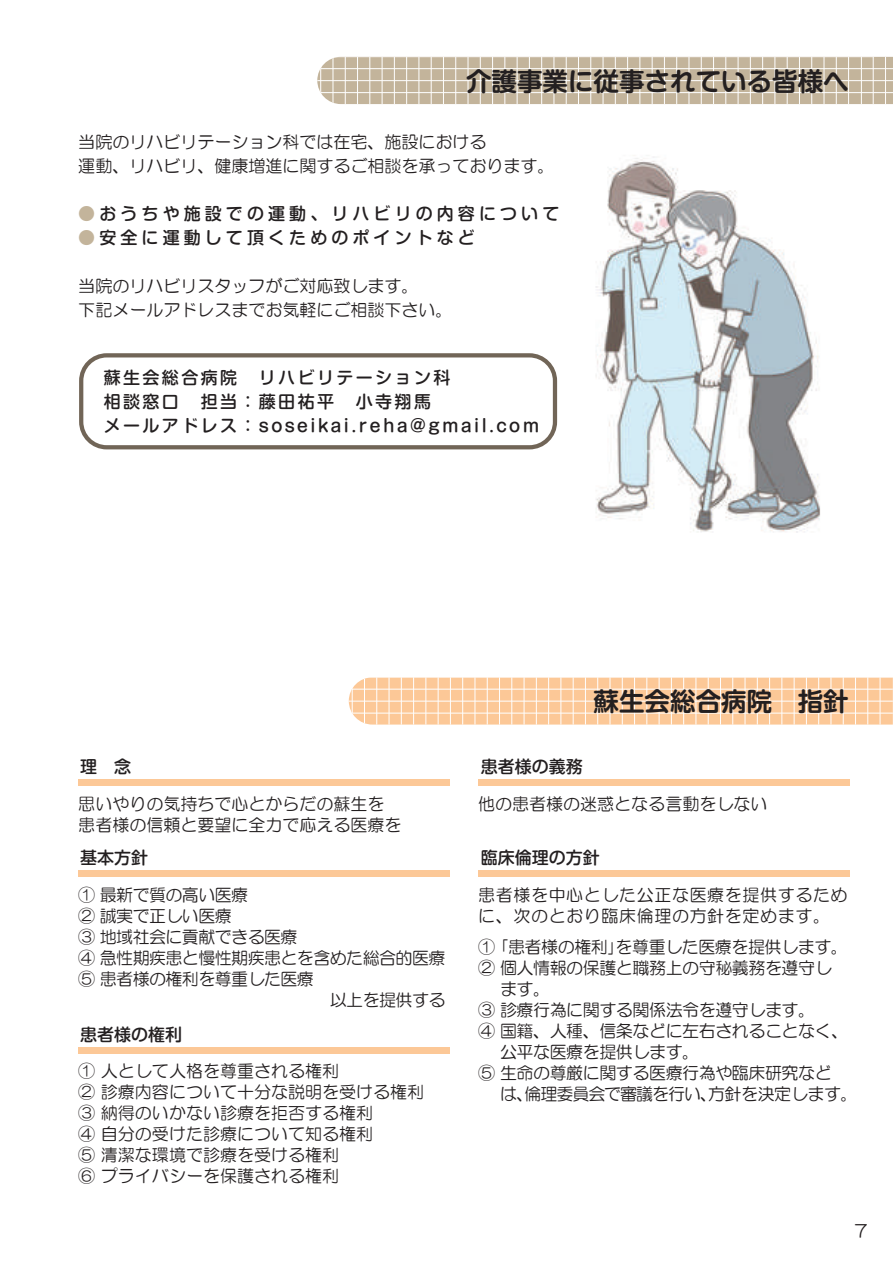
<style>
.page{position:relative;width:893px;height:1263px;background:#fff}
.page>*{position:absolute;margin:0;border:0;box-sizing:border-box;transform-origin:0 0}
.t1{font:700 25.5px "Shin M Go Pro De";color:#231f20}
.t2{font:16.95px/21px "HG Maru Gothic MPRO";color:#231f20}
.t3{font:16.95px/21px "HG Maru Gothic MPRO";letter-spacing:-.025em;color:#231f20}
.t4{font:500 16.95px/24px "Shin M Go Pro";letter-spacing:.14em;color:#231f20}
.t5{font:16.95px/21px "HG Maru Gothic MPRO";letter-spacing:-.035em;color:#231f20}
.t6{font:500 16.95px "Shin M Go Pro";letter-spacing:.24em;color:#231f20}
.t7{font:16.95px/21px "HG Maru Gothic MPRO";letter-spacing:.035em;color:#231f20}
.t8{font:500 16.95px "Shin M Go Pro";color:#231f20}
.s1{color:#c3b49b}
</style>
<div class="page">
<div style="left:79px;top:353px;width:478px;height:96px;border:4px solid #716557;border-radius:26px"></div>
<svg style="left:349px;top:678px;width:544px;height:46px"></svg>
<hr style="left:880px;top:677px;width:1px;height:47px;background:#fff">
<hr style="left:349px;top:713px;width:544px;height:1px;background:#fff">
<hr style="left:349px;top:701px;width:544px;height:1px;background:#fff">
<hr style="left:349px;top:689px;width:544px;height:1px;background:#fff">
<hr style="left:867px;top:677px;width:1px;height:47px;background:#fff">
<hr style="left:855px;top:677px;width:1px;height:47px;background:#fff">
<hr style="left:843px;top:677px;width:1px;height:47px;background:#fff">
<hr style="left:831px;top:677px;width:1px;height:47px;background:#fff">
<hr style="left:818px;top:677px;width:1px;height:47px;background:#fff">
<hr style="left:806px;top:677px;width:1px;height:47px;background:#fff">
<hr style="left:794px;top:677px;width:1px;height:47px;background:#fff">
<hr style="left:782px;top:677px;width:1px;height:47px;background:#fff">
<hr style="left:769px;top:677px;width:1px;height:47px;background:#fff">
<hr style="left:757px;top:677px;width:1px;height:47px;background:#fff">
<hr style="left:745px;top:677px;width:1px;height:47px;background:#fff">
<hr style="left:732px;top:677px;width:1px;height:47px;background:#fff">
<hr style="left:720px;top:677px;width:1px;height:47px;background:#fff">
<hr style="left:708px;top:677px;width:1px;height:47px;background:#fff">
<hr style="left:696px;top:677px;width:1px;height:47px;background:#fff">
<hr style="left:683px;top:677px;width:1px;height:47px;background:#fff">
<hr style="left:671px;top:677px;width:1px;height:47px;background:#fff">
<hr style="left:659px;top:677px;width:1px;height:47px;background:#fff">
<hr style="left:647px;top:677px;width:1px;height:47px;background:#fff">
<hr style="left:634px;top:677px;width:1px;height:47px;background:#fff">
<hr style="left:622px;top:677px;width:1px;height:47px;background:#fff">
<hr style="left:610px;top:677px;width:1px;height:47px;background:#fff">
<hr style="left:597px;top:677px;width:1px;height:47px;background:#fff">
<hr style="left:585px;top:677px;width:1px;height:47px;background:#fff">
<hr style="left:573px;top:677px;width:1px;height:47px;background:#fff">
<hr style="left:561px;top:677px;width:1px;height:47px;background:#fff">
<hr style="left:548px;top:677px;width:1px;height:47px;background:#fff">
<hr style="left:536px;top:677px;width:1px;height:47px;background:#fff">
<hr style="left:524px;top:677px;width:1px;height:47px;background:#fff">
<hr style="left:512px;top:677px;width:1px;height:47px;background:#fff">
<hr style="left:499px;top:677px;width:1px;height:47px;background:#fff">
<hr style="left:487px;top:677px;width:1px;height:47px;background:#fff">
<hr style="left:475px;top:677px;width:1px;height:47px;background:#fff">
<hr style="left:462px;top:677px;width:1px;height:47px;background:#fff">
<hr style="left:450px;top:677px;width:1px;height:47px;background:#fff">
<hr style="left:438px;top:677px;width:1px;height:47px;background:#fff">
<hr style="left:426px;top:677px;width:1px;height:47px;background:#fff">
<hr style="left:413px;top:677px;width:1px;height:47px;background:#fff">
<hr style="left:401px;top:677px;width:1px;height:47px;background:#fff">
<hr style="left:389px;top:677px;width:1px;height:47px;background:#fff">
<hr style="left:376px;top:677px;width:1px;height:47px;background:#fff">
<hr style="left:364px;top:677px;width:1px;height:47px;background:#fff">
<hr style="left:352px;top:677px;width:1px;height:47px;background:#fff">
<div style="left:78px;top:779px;width:371px;height:7px;background:#fcc897"></div>
<div style="left:479px;top:779px;width:371px;height:7px;background:#fcc897"></div>
<div style="left:479px;top:870px;width:371px;height:7px;background:#fcc897"></div>
<div style="left:78px;top:870px;width:371px;height:7px;background:#fcc897"></div>
<div style="left:78px;top:1047px;width:371px;height:7px;background:#fcc897"></div>
<svg style="left:317px;top:57px;width:576px;height:47px"></svg>
<hr style="left:848px;top:57px;width:1px;height:47px;background:#fff">
<hr style="left:861px;top:57px;width:1px;height:47px;background:#fff">
<hr style="left:873px;top:57px;width:1px;height:47px;background:#fff">
<hr style="left:885px;top:57px;width:1px;height:47px;background:#fff">
<hr style="left:317px;top:92px;width:576px;height:1px;background:#fff">
<hr style="left:317px;top:80px;width:576px;height:1px;background:#fff">
<hr style="left:317px;top:68px;width:576px;height:1px;background:#fff">
<hr style="left:317px;top:57px;width:557px;height:1px;background:#fff">
<hr style="left:836px;top:57px;width:1px;height:47px;background:#fff">
<hr style="left:824px;top:57px;width:1px;height:47px;background:#fff">
<hr style="left:811px;top:57px;width:1px;height:47px;background:#fff">
<hr style="left:799px;top:57px;width:1px;height:47px;background:#fff">
<hr style="left:787px;top:57px;width:1px;height:47px;background:#fff">
<hr style="left:775px;top:57px;width:1px;height:47px;background:#fff">
<hr style="left:762px;top:57px;width:1px;height:47px;background:#fff">
<hr style="left:750px;top:57px;width:1px;height:47px;background:#fff">
<hr style="left:738px;top:57px;width:1px;height:47px;background:#fff">
<hr style="left:725px;top:57px;width:1px;height:47px;background:#fff">
<hr style="left:713px;top:57px;width:1px;height:47px;background:#fff">
<hr style="left:701px;top:57px;width:1px;height:47px;background:#fff">
<hr style="left:689px;top:57px;width:1px;height:47px;background:#fff">
<hr style="left:676px;top:57px;width:1px;height:47px;background:#fff">
<hr style="left:664px;top:57px;width:1px;height:47px;background:#fff">
<hr style="left:652px;top:57px;width:1px;height:47px;background:#fff">
<hr style="left:640px;top:57px;width:1px;height:47px;background:#fff">
<hr style="left:627px;top:57px;width:1px;height:47px;background:#fff">
<hr style="left:615px;top:57px;width:1px;height:47px;background:#fff">
<hr style="left:603px;top:57px;width:1px;height:47px;background:#fff">
<hr style="left:590px;top:57px;width:1px;height:47px;background:#fff">
<hr style="left:578px;top:57px;width:1px;height:47px;background:#fff">
<hr style="left:566px;top:57px;width:1px;height:47px;background:#fff">
<hr style="left:554px;top:57px;width:1px;height:47px;background:#fff">
<hr style="left:541px;top:57px;width:1px;height:47px;background:#fff">
<hr style="left:529px;top:57px;width:1px;height:47px;background:#fff">
<hr style="left:517px;top:57px;width:1px;height:47px;background:#fff">
<hr style="left:505px;top:57px;width:1px;height:47px;background:#fff">
<hr style="left:492px;top:57px;width:1px;height:47px;background:#fff">
<hr style="left:480px;top:57px;width:1px;height:47px;background:#fff">
<hr style="left:468px;top:57px;width:1px;height:47px;background:#fff">
<hr style="left:455px;top:57px;width:1px;height:47px;background:#fff">
<hr style="left:443px;top:57px;width:1px;height:47px;background:#fff">
<hr style="left:431px;top:57px;width:1px;height:47px;background:#fff">
<hr style="left:419px;top:57px;width:1px;height:47px;background:#fff">
<hr style="left:406px;top:57px;width:1px;height:47px;background:#fff">
<hr style="left:394px;top:57px;width:1px;height:47px;background:#fff">
<hr style="left:382px;top:57px;width:1px;height:47px;background:#fff">
<hr style="left:370px;top:57px;width:1px;height:47px;background:#fff">
<hr style="left:357px;top:57px;width:1px;height:47px;background:#fff">
<hr style="left:345px;top:57px;width:1px;height:47px;background:#fff">
<hr style="left:333px;top:57px;width:1px;height:47px;background:#fff">
<hr style="left:320px;top:57px;width:1px;height:47px;background:#fff">
<img style="left:596px;top:157px;width:224px;height:376px">
<h1 class="t1" style="left:466px;top:60px;width:384px">介護事業に従事されている皆様へ</h1>
<p class="t2" style="left:78px;top:129px;width:478px;line-height:24px">当院のリハビリテーション科では在宅、施設における<br>運動、リハビリ、健康増進に関するご相談を承っております。</p>
<p class="t6" style="left:78px;top:200px;width:482px"><span class="s1">●</span>おうちや施設での運動、リハビリの内容について</p>
<p class="t6" style="left:78px;top:224px;width:398px"><span class="s1">●</span>安全に運動して頂くためのポイントなど</p>
<p class="t2" style="left:78px;top:273px;width:376px;line-height:24px">当院のリハビリスタッフがご対応致します。<br>下記メールアドレスまでお気軽にご相談下さい。</p>
<p class="t4" style="left:104px;top:363px;width:437px">蘇生会総合病院　リハビリテーション科<br>相談窓口　担当：藤田祐平　小寺翔馬<br>メールアドレス：soseikai.reha@gmail.com</p>
<h1 class="t1" style="left:594px;top:681px;width:257px">蘇生会総合病院　指針</h1>
<p class="t4" style="left:80px;top:752px;width:53px">理　念</p>
<p class="t4" style="left:481px;top:752px;width:104px">患者様の義務</p>
<p class="t2" style="left:78px;top:793px;width:325px">思いやりの気持ちで心とからだの蘇生を患者様の信頼と要望に全力で応える医療を</p>
<p class="t2" style="left:478px;top:793px;width:291px">他の患者様の迷惑となる言動をしない</p>
<p class="t4" style="left:80px;top:844px;width:70px">基本方針</p>
<p class="t8" style="left:481px;top:844px;width:121px">臨床倫理の方針</p>
<p class="t5" style="left:78px;top:884px;width:369px">① 最新で質の高い医療<br>② 誠実で正しい医療<br>③ 地域社会に貢献できる医療<br>④ 急性期疾患と慢性期疾患とを含めた総合的医療<br>⑤ 患者様の権利を尊重した医療</p>
<p class="t4" style="left:80px;top:1021px;width:104px">患者様の権利</p>
<p class="t2" style="left:78px;top:1060px;width:347px">① 人として人格を尊重される権利<br>② 診療内容について十分な説明を受ける権利<br>③ 納得のいかない診療を拒否する権利<br>④ 自分の受けた診療について知る権利<br>⑤ 清潔な環境で診療を受ける権利<br>⑥ プライバシーを保護される権利</p>
<p class="t7" style="left:478px;top:884px;width:371px">患者様を中心とした公正な医療を提供するために、次のとおり臨床倫理の方針を定めます。</p>
<p class="t3" style="left:478px;top:936px;width:381px">① ｢患者様の権利｣を尊重した医療を提供します。<br>② 個人情報の保護と職務上の守秘義務を遵守し<br>　 ます。<br>③ 診療行為に関する関係法令を遵守します。<br>④ 国籍、人種、信条などに左右されることなく、　 公平な医療を提供します。<br>⑤ 生命の尊厳に関する医療行為や臨床研究など　　 は、倫理委員会で審議を行い、方針を決定します。</p>
<p class="t2" style="left:855px;top:1220px;width:14px">7</p>
</div>
